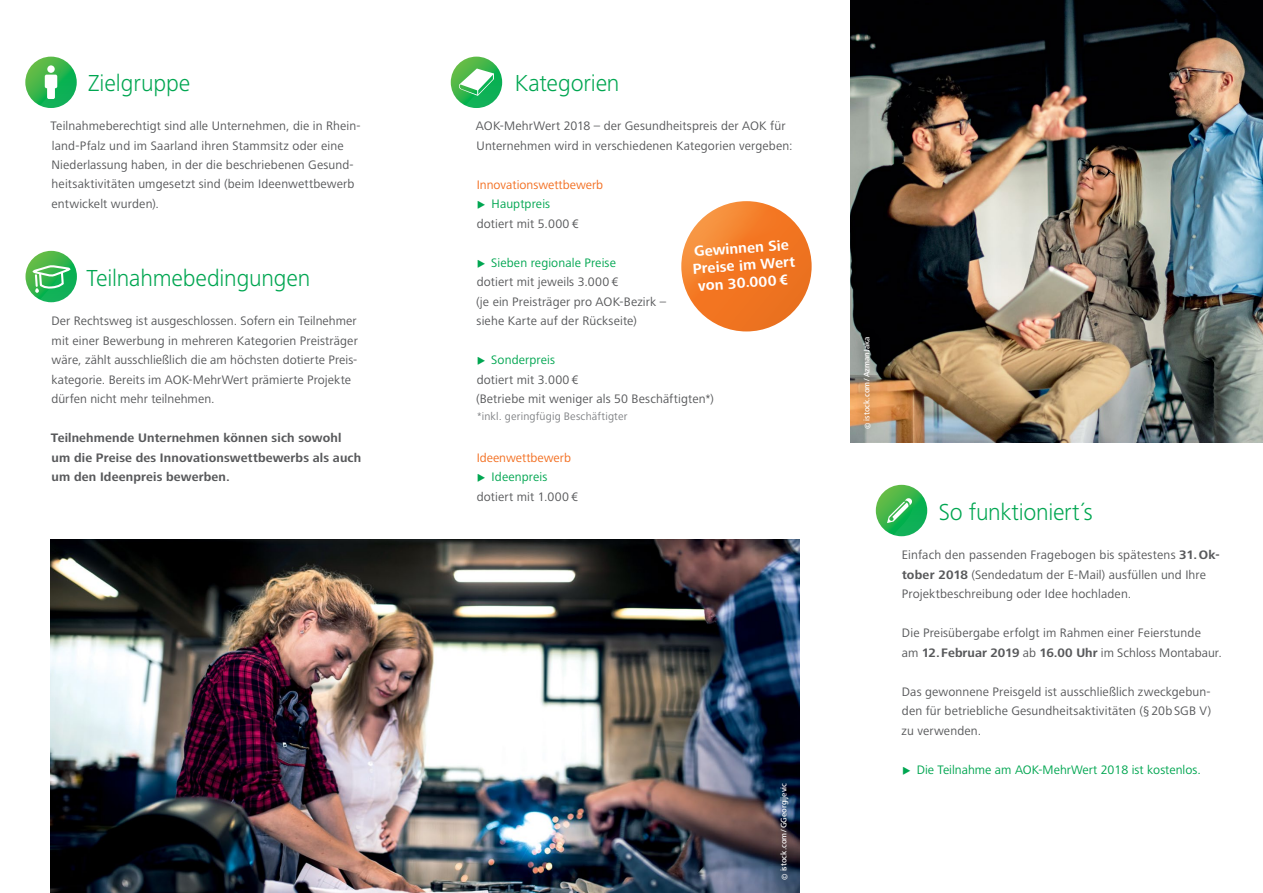
<style>
.page{position:relative;width:1263px;height:893px;background:#fff}
.page>*{position:absolute;margin:0;border:0;box-sizing:border-box;transform-origin:0 0}
.t1{font:300 24px "Frutiger Next LT";letter-spacing:-.005em;color:#00a651}
.t2{font:700 15px/17.2px "Frutiger Next LT";color:#fff}
.t3{font:12.75px/19.5px "Frutiger Next LT";letter-spacing:.01em;color:#58595b}
.t4{font:700 12.75px/19.5px "Frutiger Next LT";letter-spacing:.01em;color:#58595b}
.t5{font:12.75px "Frutiger Next LT";letter-spacing:.005em;color:#00a651}
.t6{font:12.75px "Frutiger Next LT";color:#f36f21}
.t7{font:11.25px "Frutiger Next LT";letter-spacing:.015em;color:#808285}
.t8{font:500 8.25px "Frutiger Next LT";color:#fff}
.s1{font-weight:700}
</style>
<div class="page">
<svg style="left:26px;top:251px;width:51px;height:51px"></svg>
<svg style="left:32px;top:253px;width:45px;height:50px"></svg>
<svg style="left:25px;top:57px;width:52px;height:51px"></svg>
<svg style="left:35px;top:59px;width:42px;height:49px"></svg>
<div style="left:47px;top:65px;width:8px;height:8px;background:#fff;border-radius:50%"></div>
<svg style="left:451px;top:57px;width:51px;height:51px"></svg>
<svg style="left:458px;top:59px;width:44px;height:49px"></svg>
<svg style="left:876px;top:485px;width:51px;height:51px"></svg>
<svg style="left:887px;top:488px;width:40px;height:48px"></svg>
<img style="left:850px;top:0;width:413px;height:442px">
<img style="left:51px;top:540px;width:748px;height:353px">
<div style="left:681px;top:201px;width:131px;height:130px;background:#ef7320;border-radius:65px"></div>
<svg style="left:681px;top:201px;width:116px;height:87px"></svg>
<div style="left:853px;top:326px;width:28px;height:113px;background:#000;opacity:.5"></div>
<div style="left:769px;top:773px;width:30px;height:117px;background:#000;opacity:.5"></div>
<h1 class="t1" style="left:88px;top:70px;width:104px">Zielgruppe</h1>
<p class="t3" style="left:51px;top:116px;width:311px">Teilnahmeberechtigt sind alle Unternehmen, die in Rhein&shy;land-Pfalz und im Saarland ihren Stammsitz oder eine Niederlassung haben, in der die beschriebenen Gesund&shy;heitsaktivitäten umgesetzt sind (beim Ideenwettbewerb entwickelt wurden).</p>
<h1 class="t1" style="left:87px;top:265px;width:225px">Teilnahmebedingungen</h1>
<p class="t3" style="left:51px;top:311px;width:308px">Der Rechtsweg ist ausgeschlossen. Sofern ein Teilnehmer mit einer Bewerbung in mehreren Kategorien Preisträger wäre, zählt ausschließlich die am höchsten dotierte Preis&shy;kategorie. Bereits im AOK-MehrWert prämierte Projekte dürfen nicht mehr teilnehmen.</p>
<p class="t4" style="left:51px;top:428px;width:312px">Teilnehmende Unternehmen können sich sowohl um die Preise des Innovationswettbewerbs als auch um den Ideenpreis bewerben.</p>
<h1 class="t1" style="left:515px;top:70px;width:106px">Kategorien</h1>
<p class="t3" style="left:476px;top:116px;width:318px">AOK-MehrWert 2018 – der Gesundheitspreis der AOK für<br>Unternehmen wird in verschiedenen Kategorien vergeben:</p>
<p class="t6" style="left:477px;top:177px;width:128px">Innovationswettbewerb</p>
<p class="t5" style="left:492px;top:197px;width:60px">Hauptpreis</p>
<p class="t3" style="left:477px;top:214px;width:103px">dotiert mit 5.000 €</p>
<p class="t5" style="left:491px;top:255px;width:126px">Sieben regionale Preise</p>
<p class="t3" style="left:476px;top:272px;width:191px">dotiert mit jeweils 3.000 €<br>(je ein Preisträger pro AOK-Bezirk – siehe Karte auf der Rückseite)</p>
<p class="t5" style="left:491px;top:353px;width:65px">Sonderpreis</p>
<p class="t3" style="left:476px;top:370px;width:239px">dotiert mit 3.000 €<br>(Betriebe mit weniger als 50 Beschäftigten*)</p>
<p class="t7" style="left:477px;top:410px;width:152px">*inkl. geringfügig Beschäftigter</p>
<p class="t6" style="left:477px;top:450px;width:96px">Ideenwettbewerb</p>
<p class="t5" style="left:492px;top:470px;width:57px">Ideenpreis</p>
<p class="t3" style="left:477px;top:487px;width:103px">dotiert mit 1.000 €</p>
<p class="t2" style="left:691px;top:243px;width:104px;rotate:-4deg">Gewinnen Sie<br>Preise im Wert von 30.000 €</p>
<p class="t8" style="left:779px;top:880px;width:99px;rotate:-90deg">© istock.com/GGeorgijevic</p>
<p class="t8" style="left:862px;top:429px;width:94px;rotate:-90deg">© istock.com/AzmanJaka</p>
<h1 class="t1" style="left:939px;top:499px;width:155px">So funktioniert´s</h1>
<p class="t3" style="left:902px;top:545px;width:319px">Einfach den passenden Fragebogen bis spätestens <span class="s1">31.Ok&shy;tober 2018</span> (Sendedatum der E-Mail) ausfüllen und Ihre<br>Projektbeschreibung oder Idee hochladen.</p>
<p class="t3" style="left:902px;top:623px;width:321px">Die Preisübergabe erfolgt im Rahmen einer Feierstunde<br>am <span class="s1">12.Februar 2019</span> ab <span class="s1">16.00 Uhr</span> im Schloss Montabaur.</p>
<p class="t3" style="left:901px;top:682px;width:311px;text-align:justify">Das gewonnene Preisgeld ist ausschließlich zweckgebun&shy;den für betriebliche Gesundheitsaktivitäten (§20bSGB V) zu verwenden.</p>
<p class="t5" style="left:917px;top:762px;width:285px">Die Teilnahme am AOK-MehrWert 2018 ist kostenlos.</p>
</div>
